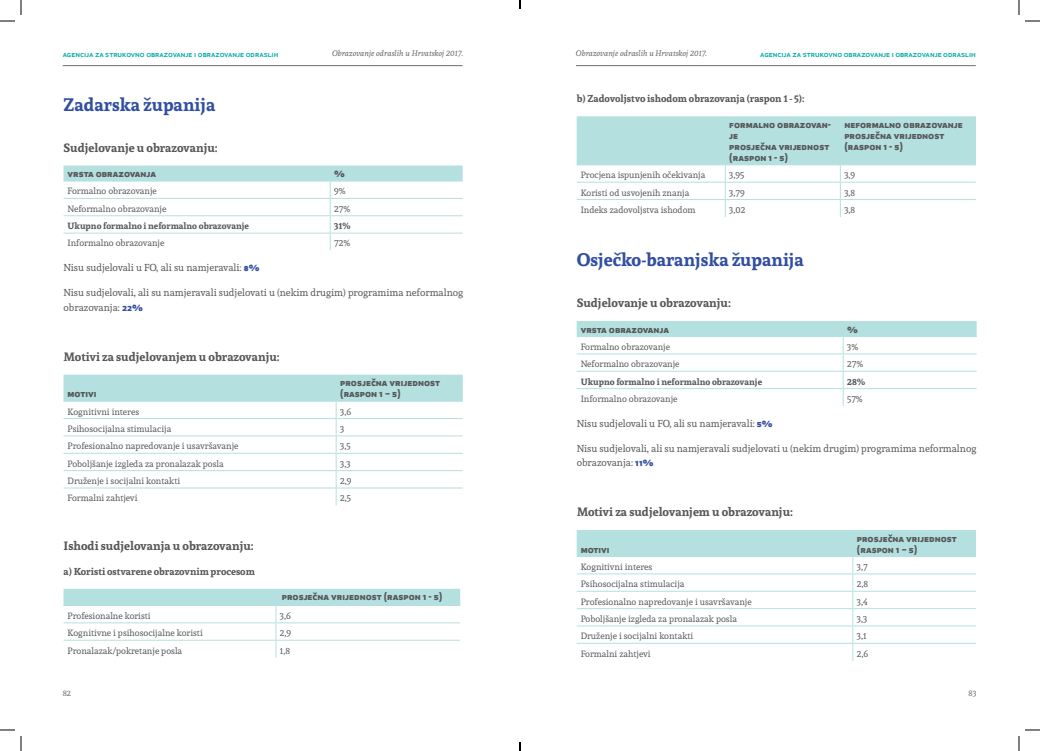
<style>
.page{position:relative;width:1040px;height:751px;background:#fff}
.page>*{position:absolute;margin:0;border:0;box-sizing:border-box;transform-origin:0 0}
.t1{font:700 18px "Andada";color:#324ea1}
.t2{font:700 12px "Andada";color:#57585a}
.t3{font:10px/14.8px "Andada";color:#57585a}
.t4{font:700 10px/11px "Apex New";color:#57585a}
.t5{font:700 10px "Andada";color:#57585a}
.t6{font:9px "Andada";color:#57585a}
.t7{font:700 9px "Andada";color:#57585a}
.t8{font:500 8px "Apex New";color:#00ada8}
.t9{font:italic 8px "Andada";color:#6c6d70}
.t10{font:8px "Andada";color:#6c6d70}
.s1{font-family:"Apex New";font-weight:700;color:#324ea1}
</style>
<div class="page">
<hr style="left:63px;top:65px;width:399px;height:1px;background:#6c6d70">
<hr style="left:576px;top:65px;width:400px;height:1px;background:#6c6d70">
<svg style="left:64px;top:165px;width:399px;height:85px"></svg>
<hr style="left:64px;top:198px;width:266px;height:1px;background:#b4e0df">
<hr style="left:330px;top:198px;width:133px;height:1px;background:#b4e0df">
<hr style="left:64px;top:215px;width:266px;height:1px;background:#b4e0df">
<hr style="left:330px;top:215px;width:133px;height:1px;background:#b4e0df">
<hr style="left:64px;top:233px;width:266px;height:1px;background:#b4e0df">
<hr style="left:330px;top:233px;width:133px;height:1px;background:#b4e0df">
<svg style="left:64px;top:375px;width:399px;height:130px"></svg>
<hr style="left:64px;top:418px;width:272px;height:1px;background:#b4e0df">
<hr style="left:336px;top:418px;width:127px;height:1px;background:#b4e0df">
<hr style="left:64px;top:435px;width:272px;height:1px;background:#b4e0df">
<hr style="left:336px;top:435px;width:127px;height:1px;background:#b4e0df">
<hr style="left:64px;top:453px;width:272px;height:1px;background:#b4e0df">
<hr style="left:336px;top:453px;width:127px;height:1px;background:#b4e0df">
<hr style="left:64px;top:470px;width:272px;height:1px;background:#b4e0df">
<hr style="left:336px;top:470px;width:127px;height:1px;background:#b4e0df">
<hr style="left:64px;top:487px;width:272px;height:1px;background:#b4e0df">
<hr style="left:336px;top:487px;width:127px;height:1px;background:#b4e0df">
<svg style="left:64px;top:589px;width:396px;height:68px"></svg>
<hr style="left:64px;top:622px;width:212px;height:1px;background:#b4e0df">
<hr style="left:276px;top:622px;width:184px;height:1px;background:#b4e0df">
<hr style="left:64px;top:639px;width:212px;height:1px;background:#b4e0df">
<hr style="left:276px;top:639px;width:184px;height:1px;background:#b4e0df">
<svg style="left:577px;top:116px;width:399px;height:101px"></svg>
<hr style="left:725px;top:199px;width:115px;height:1px;background:#b4e0df">
<svg style="left:577px;top:321px;width:399px;height:85px"></svg>
<hr style="left:577px;top:353px;width:266px;height:1px;background:#b4e0df">
<hr style="left:843px;top:353px;width:133px;height:1px;background:#b4e0df">
<hr style="left:577px;top:371px;width:266px;height:1px;background:#b4e0df">
<hr style="left:843px;top:371px;width:133px;height:1px;background:#b4e0df">
<hr style="left:577px;top:388px;width:266px;height:1px;background:#b4e0df">
<hr style="left:843px;top:388px;width:133px;height:1px;background:#b4e0df">
<svg style="left:577px;top:530px;width:399px;height:130px"></svg>
<hr style="left:577px;top:573px;width:276px;height:1px;background:#b4e0df">
<hr style="left:853px;top:573px;width:123px;height:1px;background:#b4e0df">
<hr style="left:577px;top:591px;width:276px;height:1px;background:#b4e0df">
<hr style="left:853px;top:591px;width:123px;height:1px;background:#b4e0df">
<hr style="left:577px;top:608px;width:276px;height:1px;background:#b4e0df">
<hr style="left:853px;top:608px;width:123px;height:1px;background:#b4e0df">
<hr style="left:577px;top:625px;width:276px;height:1px;background:#b4e0df">
<hr style="left:853px;top:625px;width:123px;height:1px;background:#b4e0df">
<hr style="left:577px;top:643px;width:276px;height:1px;background:#b4e0df">
<hr style="left:853px;top:643px;width:123px;height:1px;background:#b4e0df">
<svg style="left:0;top:729px;width:15px;height:1px"></svg>
<svg style="left:1025px;top:729px;width:15px;height:1px"></svg>
<svg style="left:0;top:0;width:22px;height:22px"></svg>
<svg style="left:20px;top:736px;width:2px;height:15px"></svg>
<svg style="left:1018px;top:0;width:22px;height:22px"></svg>
<svg style="left:1018px;top:736px;width:2px;height:15px"></svg>
<svg style="left:519px;top:0;width:2px;height:9px"></svg>
<svg style="left:519px;top:742px;width:2px;height:9px"></svg>
<p class="t8" style="left:63px;top:48px;width:217px">agencija za strukovno obrazovanje i obrazovanje odraslih</p>
<p class="t9" style="left:332px;top:48px;width:133px">Obrazovanje odraslih u Hrvatskoj 2017.</p>
<p class="t9" style="left:576px;top:48px;width:133px">Obrazovanje odraslih u Hrvatskoj 2017.</p>
<p class="t8" style="left:760px;top:48px;width:217px">agencija za strukovno obrazovanje i obrazovanje odraslih</p>
<h1 class="t1" style="left:64px;top:92px;width:153px">Zadarska županija</h1>
<h2 class="t2" style="left:64px;top:139px;width:156px">Sudjelovanje u obrazovanju:</h2>
<p class="t4" style="left:68px;top:167px;width:90px">vrsta obrazovanja</p>
<p class="t4" style="left:334px;top:167px;width:12px">%</p>
<p class="t6" style="left:68px;top:185px;width:91px">Formalno obrazovanje</p>
<p class="t6" style="left:334px;top:185px;width:13px">9%</p>
<p class="t6" style="left:68px;top:203px;width:100px">Neformalno obrazovanje</p>
<p class="t6" style="left:334px;top:203px;width:18px">27%</p>
<p class="t7" style="left:68px;top:220px;width:183px">Ukupno formalno i neformalno obrazovanje</p>
<p class="t7" style="left:334px;top:220px;width:18px">31%</p>
<p class="t6" style="left:68px;top:237px;width:98px">Informalno obrazovanje</p>
<p class="t6" style="left:334px;top:237px;width:18px">72%</p>
<p class="t3" style="left:64px;top:260px;width:197px">Nisu sudjelovali u FO, ali su namjeravali: <span class="s1">8%</span></p>
<p class="t3" style="left:64px;top:285px;width:401px">Nisu sudjelovali, ali su namjeravali sudjelovati u (nekim drugim) programima neformalnog obrazovanja: <span class="s1">22%</span></p>
<h2 class="t2" style="left:64px;top:348px;width:218px">Motivi za sudjelovanjem u obrazovanju:</h2>
<p class="t4" style="left:68px;top:387px;width:30px">motivi</p>
<p class="t4" style="left:340px;top:376px;width:101px">prosječna vrijednost (raspon 1 – 5)</p>
<p class="t6" style="left:68px;top:405px;width:73px">Kognitivni interes</p>
<p class="t6" style="left:340px;top:405px;width:12px">3,6</p>
<p class="t6" style="left:68px;top:423px;width:105px">Psihosocijalna stimulacija</p>
<p class="t6" style="left:340px;top:423px;width:6px">3</p>
<p class="t6" style="left:68px;top:440px;width:172px">Profesionalno napredovanje i usavršavanje</p>
<p class="t6" style="left:340px;top:440px;width:12px">3,5</p>
<p class="t6" style="left:68px;top:457px;width:158px">Poboljšanje izgleda za pronalazak posla</p>
<p class="t6" style="left:340px;top:457px;width:12px">3,3</p>
<p class="t6" style="left:68px;top:475px;width:114px">Druženje i socijalni kontakti</p>
<p class="t6" style="left:340px;top:475px;width:13px">2,9</p>
<p class="t6" style="left:68px;top:492px;width:71px">Formalni zahtjevi</p>
<p class="t6" style="left:340px;top:492px;width:12px">2,5</p>
<h2 class="t2" style="left:64px;top:537px;width:192px">Ishodi sudjelovanja u obrazovanju:</h2>
<p class="t5" style="left:64px;top:564px;width:193px">a) Koristi ostvarene obrazovnim procesom</p>
<p class="t4" style="left:282px;top:590px;width:162px">prosječna vrijednost (raspon 1 - 5)</p>
<p class="t6" style="left:68px;top:610px;width:85px">Profesionalne koristi</p>
<p class="t6" style="left:280px;top:610px;width:12px">3,6</p>
<p class="t6" style="left:68px;top:627px;width:137px">Kognitivne i psihosocijalne koristi</p>
<p class="t6" style="left:280px;top:627px;width:13px">2,9</p>
<p class="t6" style="left:68px;top:644px;width:116px">Pronalazak/pokretanje posla</p>
<p class="t6" style="left:280px;top:644px;width:12px">1,8</p>
<p class="t5" style="left:577px;top:92px;width:229px">b) Zadovoljstvo ishodom obrazovanja (raspon 1 - 5):</p>
<p class="t4" style="left:729px;top:118px;width:103px">formalno obrazovan&shy;je<br>prosječna vrijednost (raspon 1 - 5)</p>
<p class="t4" style="left:844px;top:118px;width:120px">neformalno obrazovanje prosječna vrijednost (raspon 1 - 5)</p>
<p class="t6" style="left:581px;top:169px;width:126px">Procjena ispunjenih očekivanja</p>
<p class="t6" style="left:729px;top:169px;width:17px">3,95</p>
<p class="t6" style="left:844px;top:169px;width:12px">3,9</p>
<p class="t6" style="left:581px;top:186px;width:110px">Koristi od usvojenih znanja</p>
<p class="t6" style="left:729px;top:186px;width:17px">3,79</p>
<p class="t6" style="left:844px;top:186px;width:12px">3,8</p>
<p class="t6" style="left:581px;top:204px;width:116px">Indeks zadovoljstva ishodom</p>
<p class="t6" style="left:729px;top:204px;width:18px">3,02</p>
<p class="t6" style="left:844px;top:204px;width:12px">3,8</p>
<h1 class="t1" style="left:577px;top:247px;width:229px">Osječko-baranjska županija</h1>
<h2 class="t2" style="left:577px;top:294px;width:156px">Sudjelovanje u obrazovanju:</h2>
<p class="t4" style="left:581px;top:323px;width:90px">vrsta obrazovanja</p>
<p class="t4" style="left:847px;top:323px;width:12px">%</p>
<p class="t6" style="left:581px;top:341px;width:91px">Formalno obrazovanje</p>
<p class="t6" style="left:847px;top:341px;width:13px">3%</p>
<p class="t6" style="left:581px;top:358px;width:100px">Neformalno obrazovanje</p>
<p class="t6" style="left:847px;top:358px;width:18px">27%</p>
<p class="t7" style="left:581px;top:375px;width:183px">Ukupno formalno i neformalno obrazovanje</p>
<p class="t7" style="left:847px;top:375px;width:19px">28%</p>
<p class="t6" style="left:581px;top:393px;width:98px">Informalno obrazovanje</p>
<p class="t6" style="left:847px;top:393px;width:17px">57%</p>
<p class="t3" style="left:577px;top:416px;width:197px">Nisu sudjelovali u FO, ali su namjeravali: <span class="s1">5%</span></p>
<p class="t3" style="left:577px;top:440px;width:401px">Nisu sudjelovali, ali su namjeravali sudjelovati u (nekim drugim) programima neformalnog obrazovanja: <span class="s1">11%</span></p>
<h2 class="t2" style="left:577px;top:503px;width:218px">Motivi za sudjelovanjem u obrazovanju:</h2>
<p class="t4" style="left:581px;top:543px;width:30px">motivi</p>
<p class="t4" style="left:857px;top:532px;width:101px">prosječna vrijednost (raspon 1 – 5)</p>
<p class="t6" style="left:581px;top:561px;width:73px">Kognitivni interes</p>
<p class="t6" style="left:857px;top:561px;width:12px">3,7</p>
<p class="t6" style="left:581px;top:578px;width:105px">Psihosocijalna stimulacija</p>
<p class="t6" style="left:857px;top:578px;width:13px">2,8</p>
<p class="t6" style="left:581px;top:595px;width:172px">Profesionalno napredovanje i usavršavanje</p>
<p class="t6" style="left:857px;top:595px;width:12px">3,4</p>
<p class="t6" style="left:581px;top:613px;width:158px">Poboljšanje izgleda za pronalazak posla</p>
<p class="t6" style="left:857px;top:613px;width:12px">3,3</p>
<p class="t6" style="left:581px;top:630px;width:114px">Druženje i socijalni kontakti</p>
<p class="t6" style="left:857px;top:630px;width:11px">3,1</p>
<p class="t6" style="left:581px;top:647px;width:71px">Formalni zahtjevi</p>
<p class="t6" style="left:857px;top:647px;width:13px">2,6</p>
<p class="t10" style="left:63px;top:687px;width:10px">82</p>
<p class="t10" style="left:968px;top:687px;width:9px">83</p>
</div>
